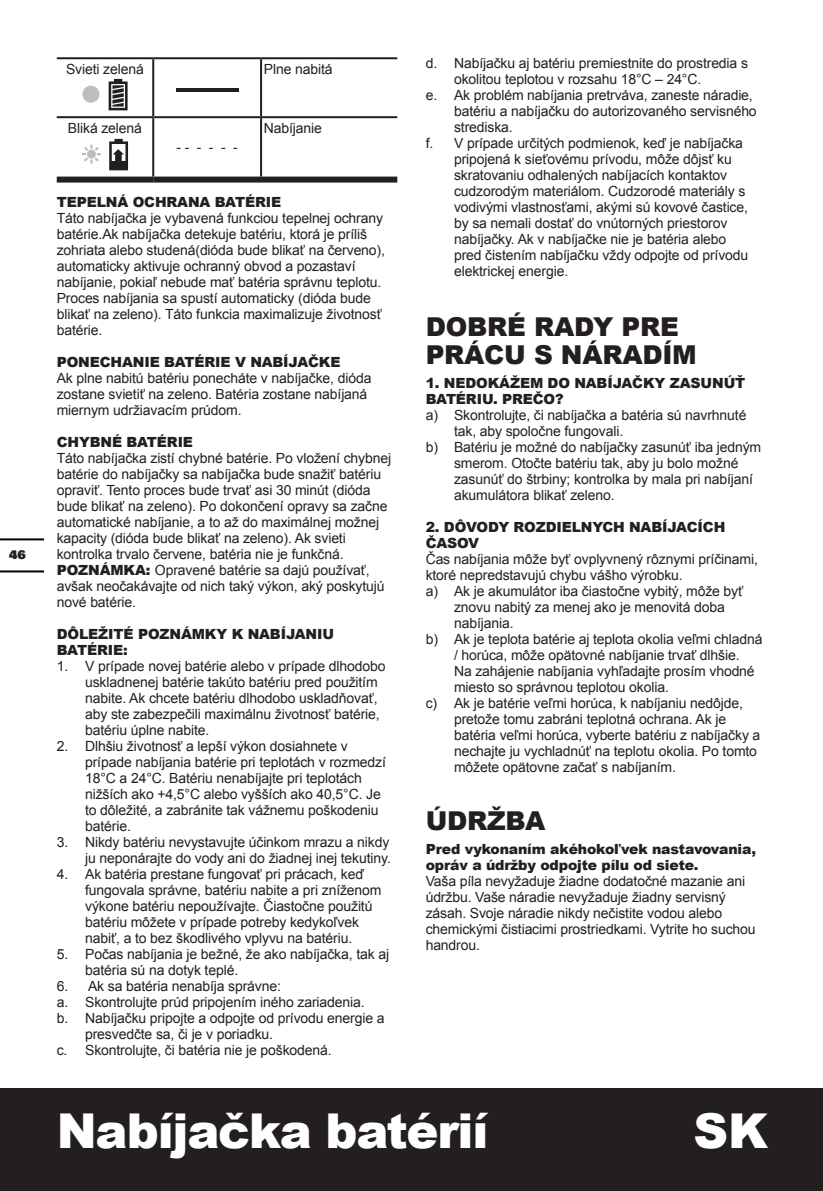
<style>
.page{position:relative;width:823px;height:1191px;background:#fff}
.page>*{position:absolute;margin:0;border:0;box-sizing:border-box;transform-origin:0 0}
.t1{font:900 48px "Arial";letter-spacing:-.025em;color:#fff}
.t2{font:900 26px/28px "Arial";letter-spacing:-.01em;color:#231f20}
.t3{font:14px/16px "Arial";letter-spacing:-.01em;color:#231f20}
.t4{font:900 14px/16px "Arial";letter-spacing:-.01em;color:#231f20}
.t5{font:900 12px "Univers";color:#231f20}
.s1{font-weight:900}
</style>
<div class="page">
<div style="left:0;top:1089px;width:822px;height:102px;background:#231f20"></div>
<hr style="left:0;top:570px;width:43px;height:2px;background:#000">
<hr style="left:0;top:538px;width:43px;height:2px;background:#000">
<hr style="left:57px;top:57px;width:96px;height:2px;background:#231f20">
<hr style="left:153px;top:57px;width:108px;height:2px;background:#231f20">
<hr style="left:152px;top:59px;width:2px;height:57px;background:#231f20">
<hr style="left:261px;top:57px;width:136px;height:2px;background:#231f20">
<hr style="left:260px;top:59px;width:2px;height:57px;background:#231f20">
<hr style="left:152px;top:118px;width:2px;height:59px;background:#231f20">
<hr style="left:260px;top:118px;width:2px;height:59px;background:#231f20">
<div style="left:57px;top:177px;width:96px;height:6px;background:#231f20"></div>
<div style="left:153px;top:177px;width:108px;height:6px;background:#231f20"></div>
<div style="left:261px;top:177px;width:136px;height:6px;background:#231f20"></div>
<hr style="left:57px;top:116px;width:96px;height:2px;background:#231f20">
<hr style="left:153px;top:116px;width:108px;height:2px;background:#231f20">
<hr style="left:261px;top:116px;width:136px;height:2px;background:#231f20">
<div style="left:82px;top:86px;width:17px;height:17px;background:#bcbdc0;border-radius:50%"></div>
<svg style="left:109px;top:79px;width:18px;height:31px"></svg>
<hr style="left:176px;top:88px;width:62px;height:3px;background:#231f20">
<svg style="left:82px;top:145px;width:19px;height:19px"></svg>
<svg style="left:109px;top:139px;width:19px;height:31px"></svg>
<div style="left:110px;top:162px;width:16px;height:7px;background:#231f20"></div>
<p class="t5" style="left:9px;top:546px;width:18px">46</p>
<p class="t3" style="left:66px;top:61px;width:79px">Svieti zelená</p>
<p class="t3" style="left:264px;top:61px;width:70px">Plne nabitá</p>
<p class="t3" style="left:68px;top:120px;width:75px">Bliká zelená</p>
<p class="t3" style="left:176px;top:139px;width:63px">- - - - - -</p>
<p class="t3" style="left:264px;top:120px;width:60px">Nabíjanie</p>
<p class="t4" style="left:57px;top:193px;width:226px">TEPELNÁ OCHRANA BATÉRIE</p>
<p class="t3" style="left:57px;top:210px;width:329px">Táto nabíjačka je vybavená funkciou tepelnej ochrany batérie.Ak nabíjačka detekuje batériu, ktorá je príliš zohriata alebo studená(dióda bude blikať na červeno), automaticky aktivuje ochranný obvod a pozastaví nabíjanie, pokiaľ nebude mať batéria správnu teplotu.<br>Proces nabíjania sa spustí automaticky (dióda bude blikať na zeleno). Táto funkcia maximalizuje životnosť batérie.</p>
<p class="t4" style="left:57px;top:353px;width:285px">PONECHANIE BATÉRIE V NABÍJAČKE</p>
<p class="t3" style="left:57px;top:370px;width:316px">Ak plne nabitú batériu ponecháte v nabíjačke, dióda zostane svietiť na zeleno. Batéria zostane nabíjaná miernym udržiavacím prúdom.</p>
<p class="t4" style="left:57px;top:433px;width:138px">CHYBNÉ BATÉRIE</p>
<p class="t3" style="left:57px;top:450px;width:336px">Táto nabíjačka zistí chybné batérie. Po vložení chybnej batérie do nabíjačky sa nabíjačka bude snažiť batériu opraviť. Tento proces bude trvať asi 30 minút (dióda bude blikať na zeleno). Po dokončení opravy sa začne automatické nabíjanie, a to až do maximálnej možnej kapacity (dióda bude blikať na zeleno). Ak svieti kontrolka trvalo červene, batéria nie je funkčná.<br><span class="s1">POZNÁMKA:</span> Opravené batérie sa dajú používať, avšak neočakávajte od nich taký výkon, aký poskytujú nové batérie.</p>
<p class="t4" style="left:57px;top:625px;width:279px">DÔLEŽITÉ POZNÁMKY K NABÍJANIU<br>BATÉRIE:</p>
<p class="t3" style="left:85px;top:658px;width:302px;text-indent:-28px">1. V prípade novej batérie alebo v prípade dlhodobo uskladnenej batérie takúto batériu pred použitím nabite. Ak chcete batériu dlhodobo uskladňovať, aby ste zabezpečili maximálnu životnosť batérie, batériu úplne nabite.</p>
<p class="t3" style="left:85px;top:738px;width:302px;text-indent:-28px">2. Dlhšiu životnosť a lepší výkon dosiahnete v prípade nabíjania batérie pri teplotách v rozmedzí 18°C a 24°C. Batériu nenabíjajte pri teplotách nižších ako +4,5°C alebo vyšších ako 40,5°C. Je to dôležité, a zabránite tak vážnemu poškodeniu batérie.</p>
<p class="t3" style="left:57px;top:834px;width:335px;text-align:right">3. Nikdy batériu nevystavujte účinkom mrazu a nikdy ju neponárajte do vody ani do žiadnej inej tekutiny.</p>
<p class="t3" style="left:85px;top:866px;width:298px;text-indent:-28px">4. Ak batéria prestane fungovať pri prácach, keď fungovala správne, batériu nabite a pri zníženom výkone batériu nepoužívajte. Čiastočne použitú batériu môžete v prípade potreby kedykoľvek nabiť, a to bez škodlivého vplyvu na batériu.</p>
<p class="t3" style="left:85px;top:946px;width:305px;text-indent:-28px">5. Počas nabíjania je bežné, že ako nabíjačka, tak aj batéria sú na dotyk teplé.</p>
<p class="t3" style="left:57px;top:978px;width:226px">6. Ak sa batéria nenabíja správne:</p>
<p class="t3" style="left:57px;top:994px;width:309px">a. Skontrolujte prúd pripojením iného zariadenia.</p>
<p class="t3" style="left:57px;top:1010px;width:329px">b. Nabíjačku pripojte a odpojte od prívodu energie a</p>
<p class="t3" style="left:85px;top:1026px;width:189px">presvedčte sa, či je v poriadku.</p>
<p class="t3" style="left:57px;top:1042px;width:276px">c. Skontrolujte, či batéria nie je poškodená.</p>
<p class="t3" style="left:425px;top:55px;width:323px">d. Nabíjačku aj batériu premiestnite do prostredia s</p>
<p class="t3" style="left:454px;top:71px;width:248px">okolitou teplotou v rozsahu 18°C – 24°C.</p>
<p class="t3" style="left:425px;top:87px;width:328px">e. Ak problém nabíjania pretrváva, zaneste náradie,</p>
<p class="t3" style="left:454px;top:103px;width:304px">batériu a nabíjačku do autorizovaného servisného</p>
<p class="t3" style="left:454px;top:119px;width:60px">strediska.</p>
<p class="t3" style="left:425px;top:135px;width:319px">f. V prípade určitých podmienok, keď je nabíjačka</p>
<p class="t3" style="left:454px;top:151px;width:279px">pripojená k sieťovému prívodu, môže dôjsť ku</p>
<p class="t3" style="left:454px;top:167px;width:274px">skratovaniu odhalených nabíjacích kontaktov</p>
<p class="t3" style="left:454px;top:183px;width:293px">cudzorodým materiálom. Cudzorodé materiály s</p>
<p class="t3" style="left:454px;top:199px;width:295px">vodivými vlastnosťami, akými sú kovové častice,</p>
<p class="t3" style="left:454px;top:215px;width:275px">by sa nemali dostať do vnútorných priestorov</p>
<p class="t3" style="left:454px;top:231px;width:274px">nabíjačky. Ak v nabíjačke nie je batéria alebo</p>
<p class="t3" style="left:454px;top:247px;width:295px">pred čistením nabíjačku vždy odpojte od prívodu</p>
<p class="t3" style="left:454px;top:263px;width:116px">elektrickej energie.</p>
<h2 class="t2" style="left:425px;top:311px;width:272px">DOBRÉ RADY PRE<br>PRÁCU S NÁRADÍM</h2>
<p class="t4" style="left:425px;top:374px;width:321px">1. NEDOKÁŽEM DO NABÍJAČKY ZASUNÚŤ<br>BATÉRIU. PREČO?</p>
<p class="t3" style="left:425px;top:407px;width:322px">a) Skontrolujte, či nabíjačka a batéria sú navrhnuté</p>
<p class="t3" style="left:454px;top:423px;width:170px">tak, aby spoločne fungovali.</p>
<p class="t3" style="left:425px;top:439px;width:337px">b) Batériu je možné do nabíjačky zasunúť iba jedným</p>
<p class="t3" style="left:454px;top:455px;width:286px">smerom. Otočte batériu tak, aby ju bolo možné</p>
<p class="t3" style="left:454px;top:471px;width:300px">zasunúť do štrbiny; kontrolka by mala pri nabíjaní</p>
<p class="t3" style="left:454px;top:487px;width:162px">akumulátora blikať zeleno.</p>
<p class="t4" style="left:425px;top:518px;width:301px">2. DÔVODY ROZDIELNYCH NABÍJACÍCH<br>ČASOV</p>
<p class="t3" style="left:425px;top:551px;width:333px">Čas nabíjania môže byť ovplyvnený rôznymi príčinami,</p>
<p class="t3" style="left:425px;top:567px;width:258px">ktoré nepredstavujú chybu vášho výrobku.</p>
<p class="t3" style="left:425px;top:583px;width:319px">a) Ak je akumulátor iba čiastočne vybitý, môže byť</p>
<p class="t3" style="left:454px;top:599px;width:272px">znovu nabitý za menej ako je menovitá doba</p>
<p class="t3" style="left:454px;top:615px;width:61px">nabíjania.</p>
<p class="t3" style="left:425px;top:631px;width:338px">b) Ak je teplota batérie aj teplota okolia veľmi chladná</p>
<p class="t3" style="left:454px;top:647px;width:287px">/ horúca, môže opätovné nabíjanie trvať dlhšie.</p>
<p class="t3" style="left:454px;top:663px;width:302px">Na zahájenie nabíjania vyhľadajte prosím vhodné</p>
<p class="t3" style="left:454px;top:679px;width:216px">miesto so správnou teplotou okolia.</p>
<p class="t3" style="left:425px;top:695px;width:318px">c) Ak je batérie veľmi horúca, k nabíjaniu nedôjde,</p>
<p class="t3" style="left:454px;top:711px;width:273px">pretože tomu zabráni teplotná ochrana. Ak je</p>
<p class="t3" style="left:454px;top:727px;width:307px">batéria veľmi horúca, vyberte batériu z nabíjačky a</p>
<p class="t3" style="left:454px;top:743px;width:304px">nechajte ju vychladnúť na teplotu okolia. Po tomto</p>
<p class="t3" style="left:454px;top:759px;width:223px">môžete opätovne začať s nabíjaním.</p>
<h2 class="t2" style="left:425px;top:805px;width:121px">ÚDRŽBA</h2>
<p class="t4" style="left:425px;top:840px;width:331px">Pred vykonaním akéhokoľvek nastavovania, opráv a údržby odpojte pílu od siete.</p>
<p class="t3" style="left:425px;top:873px;width:331px">Vaša píla nevyžaduje žiadne dodatočné mazanie ani údržbu. Vaše náradie nevyžaduje žiadny servisný zásah. Svoje náradie nikdy nečistite vodou alebo chemickými čistiacimi prostriedkami. Vytrite ho suchou handrou.</p>
<h1 class="t1" style="left:57px;top:1096px;width:433px">Nabíjačka batérií</h1>
<h1 class="t1" style="left:693px;top:1096px;width:76px">SK</h1>
</div>
